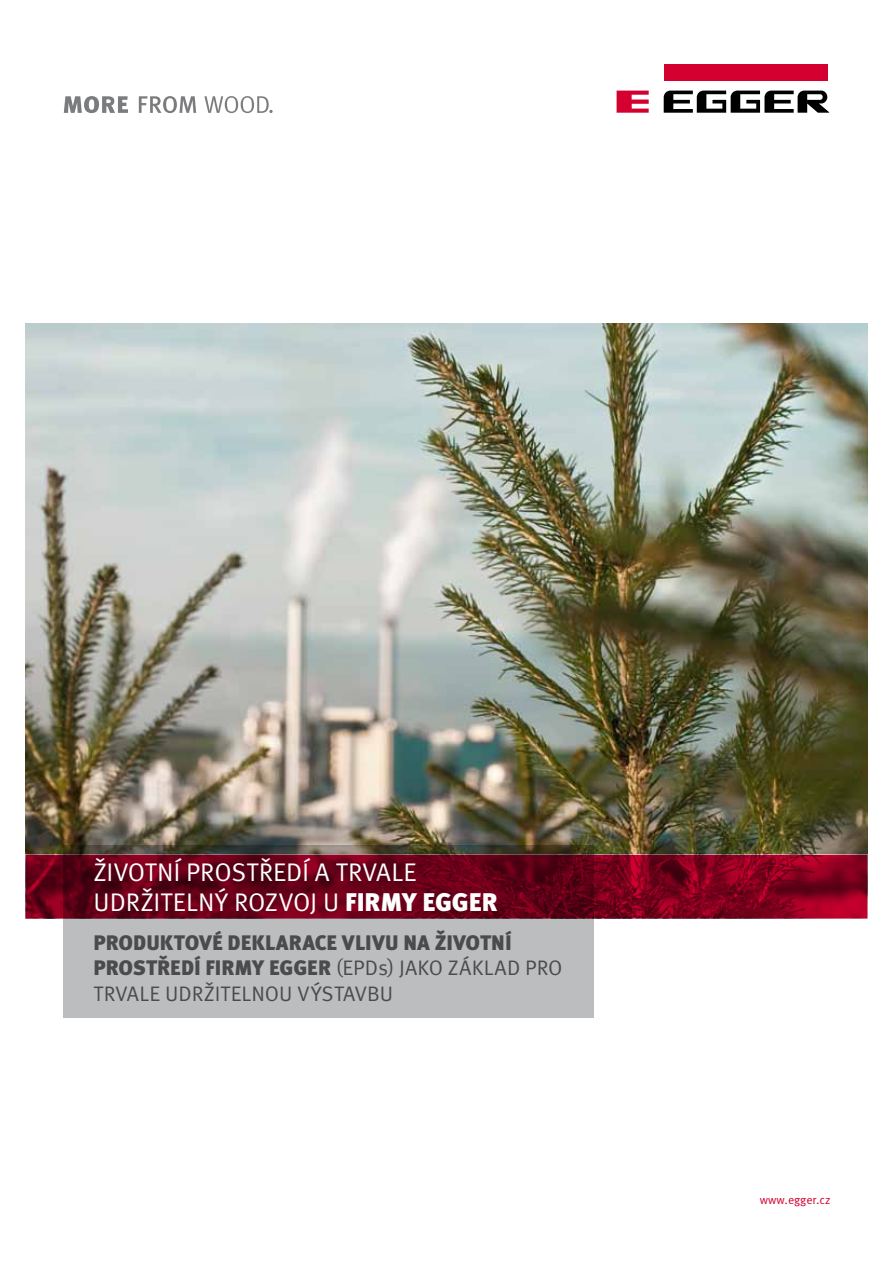
<style>
.page{position:relative;width:893px;height:1263px;background:#fff}
.page>*{position:absolute;margin:0;border:0;box-sizing:border-box;transform-origin:0 0}
.t1{font:25.5px/30px "Meta Pro";color:#fff}
.t2{font:900 21px/25.2px "Meta Pro";letter-spacing:.005em;color:#4b4b4d}
.t3{font:12px "Meta Pro";color:#d30030}
.s1{font-weight:900}
.s2{font-weight:400}
</style>
<div class="page">
<img style="left:26px;top:323px;width:841px;height:532px">
<div style="left:664px;top:64px;width:163px;height:16px;background:#d30030"></div>
<svg style="left:617px;top:91px;width:32px;height:22px"></svg>
<svg style="left:664px;top:91px;width:166px;height:22px"></svg>
<div style="left:64px;top:846px;width:530px;height:172px;background:#bbbdbe"></div>
<svg style="left:26px;top:855px;width:841px;height:63px;background:#6e0019"></svg>
<svg style="left:64px;top:96px;width:64px;height:17px"></svg>
<svg style="left:139px;top:96px;width:57px;height:17px"></svg>
<svg style="left:204px;top:96px;width:69px;height:17px"></svg>
<p class="t1" style="left:94px;top:857px;width:406px">ŽIVOTNÍ PROSTŘEDÍ A TRVALE<br>UDRŽITELNÝ ROZVOJ U <span class="s1">FIRMY EGGER</span></p>
<p class="t2" style="left:94px;top:931px;width:471px">PROD UKTOVÉ DE KLARACE VLIVU NA ŽIVOTNÍ<br>PROSTŘEDÍ FIRMY EGGER <span class="s2">(EPDs) JAKO ZÁKLAD PRO<br>TRVALE UDRŽITELNOU VÝSTAVBU</span></p>
<p class="t3" style="left:760px;top:1192px;width:73px">www.egger.cz</p>
</div>
